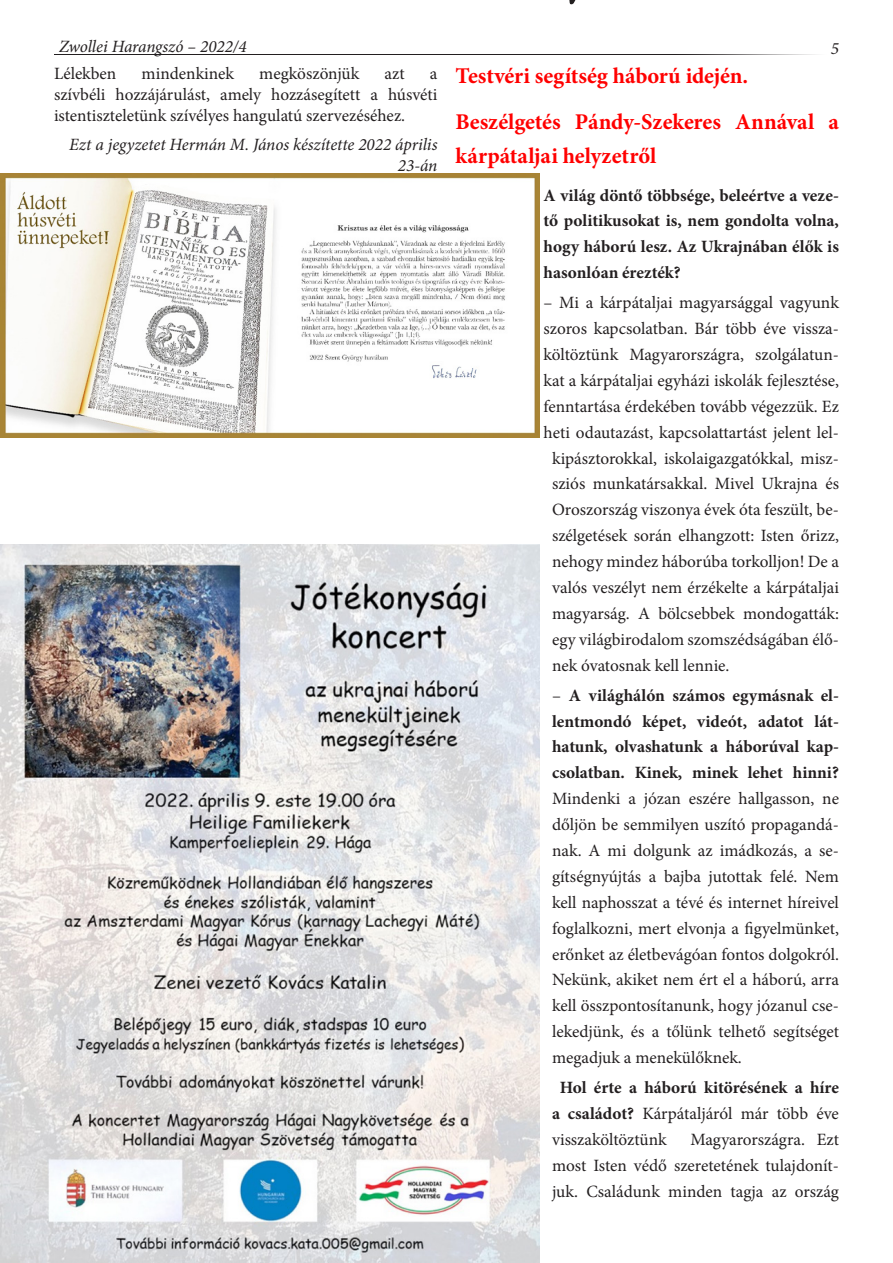
<style>
.page{position:relative;width:893px;height:1263px;background:#fff}
.page>*{position:absolute;margin:0;border:0;box-sizing:border-box;transform-origin:0 0}
.t1{font:700 22.5px/33.8px "Minion Pro";letter-spacing:-.005em;color:#f00}
.t2{font:17.25px/26px "Minion Pro";color:#231f20;text-align:justify}
.t3{font:700 17.25px/25.8px "Minion Pro";color:#231f20;text-align:justify}
.t4{font:italic 17.25px/20.7px "Minion Pro";letter-spacing:-.005em;color:#231f20;text-align:right}
.s1{font-weight:700}
.s2{font-weight:400}
</style>
<div class="page">
<img style="left:54px;top:54px;width:762px;height:1px">
<img style="left:0;top:545px;width:539px;height:718px">
<img style="left:0;top:174px;width:539px;height:264px">
<p class="t4" style="left:59px;top:36px;width:189px">Zwollei Harangszó – 2022/4</p>
<p class="t4" style="left:831px;top:38px;width:10px">5</p>
<p class="t2" style="left:54px;top:61px;width:64px">Lélekben</p>
<p class="t2" style="left:142px;top:61px;width:94px">mindenkinek</p>
<p class="t2" style="left:259px;top:61px;width:102px">megköszönjük</p>
<p class="t2" style="left:385px;top:61px;width:22px">azt</p>
<p class="t1" style="left:455px;top:59px;width:294px">Testvéri segítség háború idején.</p>
<p class="t1" style="left:455px;top:105px;width:385px">Beszélgetés Pándy-Szekeres Annával a kárpátaljai helyzetről</p>
<p class="t3" style="left:544px;top:182px;width:297px">A világ döntő többsége, beleértve a veze&shy;tő politikusokat is, nem gondolta volna, hogy háború lesz. Az Ukrajnában élők is hasonlóan érezték?</p>
<p class="t2" style="left:544px;top:290px;width:297px">– Mi a kárpátaljai magyarsággal vagyunk</p>
<p class="t2" style="left:544px;top:316px;width:297px">szoros kapcsolatban. Bár több éve vissza-</p>
<p class="t2" style="left:544px;top:342px;width:297px">költöztünk Magyarországra, szolgálatun-</p>
<p class="t2" style="left:544px;top:367px;width:297px">kat a kárpátaljai egyházi iskolák fejlesztése,</p>
<p class="t2" style="left:544px;top:393px;width:297px">fenntartása érdekében tovább végezzük. Ez</p>
<p class="t2" style="left:544px;top:419px;width:297px">heti odautazást, kapcsolattartást jelent lel-</p>
<p class="t2" style="left:552px;top:445px;width:288px">kipásztorokkal, iskolaigazgatókkal, mis -</p>
<p class="t2" style="left:552px;top:471px;width:288px">sziós munkatársakkal. Mivel Ukrajna és</p>
<p class="t2" style="left:552px;top:497px;width:288px">Oroszország viszonya évek óta feszült, be-</p>
<p class="t2" style="left:552px;top:523px;width:288px">szélgetések során elhangzott: Isten őrizz,</p>
<p class="t2" style="left:552px;top:549px;width:288px">nehogy mindez háborúba torkolljon! De a</p>
<p class="t2" style="left:552px;top:574px;width:288px">valós veszélyt nem érzékelte a kárpátaljai</p>
<p class="t2" style="left:552px;top:600px;width:288px">magyarság. A bölcsebbek mondogatták:</p>
<p class="t2" style="left:552px;top:626px;width:288px">egy világbirodalom szomszédságában élő-</p>
<p class="t2" style="left:552px;top:652px;width:179px">nek óvatosnak kell lennie.</p>
<p class="t2" style="left:552px;top:682px;width:288px">– <span class="s1">A világhálón számos egymásnak el&shy;lentmondó képet, videót, adatot lát&shy;hatunk, olvashatunk a háborúval kap&shy;csolatban. Kinek, minek lehet hinni?<br></span>Mindenki a józan eszére hallgasson, ne dőljön be semmilyen uszító propagandá&shy;nak. A mi dolgunk az imádkozás, a se&shy;gítségnyújtás a bajba jutottak felé. Nem kell naphosszat a tévé és internet híreivel foglalkozni, mert elvonja a figyelmünket, erőnket az életbevágóan fontos dolgokról.<br>Nekünk, akiket nem ért el a háború, arra kell összpontosítanunk, hogy józanul cse&shy;lekedjünk, és a tőlünk telhető segítséget megadjuk a menekülőknek.</p>
<p class="t3" style="left:552px;top:1074px;width:288px;text-indent:8px">Hol érte a háború kitörésének a híre a családot? <span class="s2">Kárpátaljáról már több éve visszaköltöztünk</span></p>
<p class="t2" style="left:54px;top:64px;width:385px;line-height:20.7px;text-indent:376px">a szívbéli hozzájárulást, amely hozzásegített a húsvéti istentiszteletünk szívélyes hangulatú szervezéséhez.</p>
<p class="t4" style="left:69px;top:134px;width:370px">Ezt a jegyzetet Hermán M. János készítette 2022 április<br>23-án</p>
<p class="t2" style="left:552px;top:1126px;width:288px;text-indent:138px">Magyarországra. Ezt most Isten védő szeretetének tulajdonít&shy;juk. Családunk minden tagja az ország</p>
</div>
